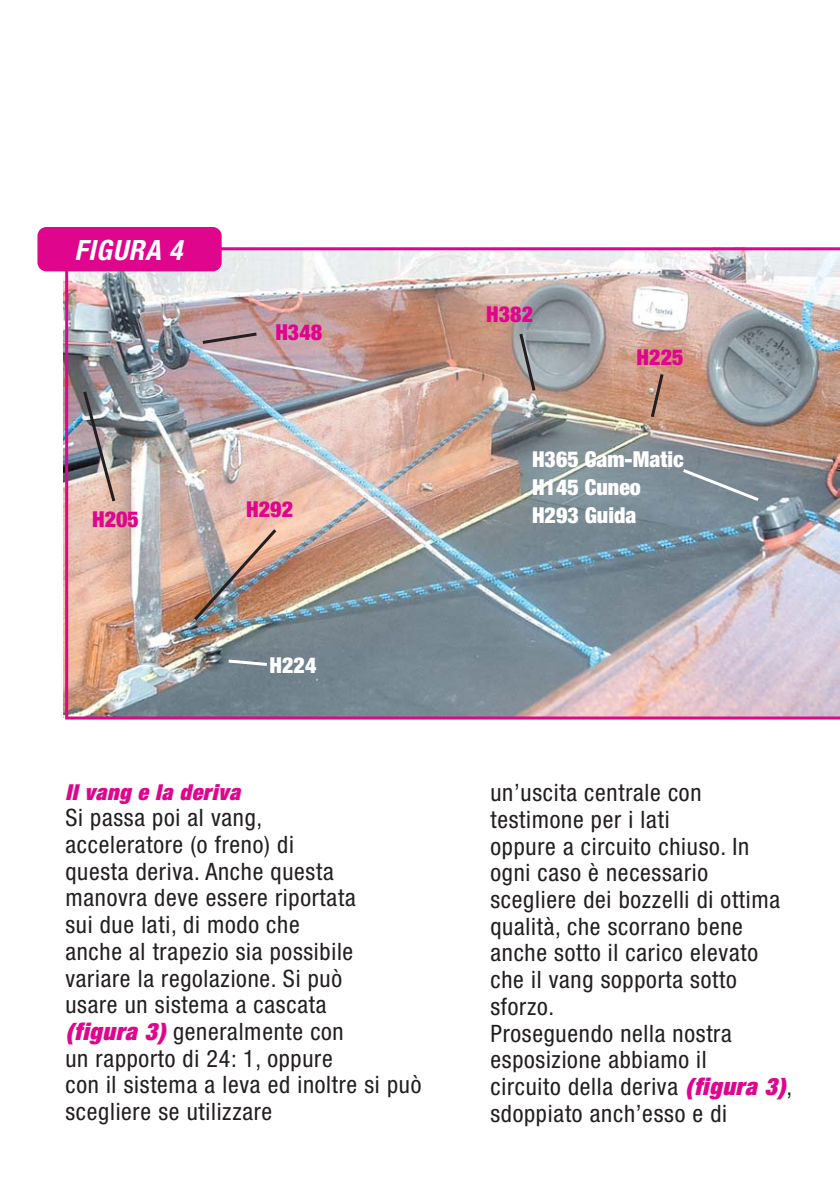
<style>
.page{position:relative;width:840px;height:1190px;background:#fff}
.page>*{position:absolute;margin:0;border:0;box-sizing:border-box;transform-origin:0 0}
.t1{font:italic 700 condensed 28px "Helvetica Neue";color:#fff}
.t2{font:condensed 24px/26.8px "Helvetica Neue";letter-spacing:.03em;color:#231f20}
.t3{font:900 condensed 22px/28px "Helvetica Neue";color:#fff}
.t4{font:900 condensed 22px "Helvetica Neue";color:#df058c}
.t5{font:italic 900 expanded 22px "Helvetica Neue";color:#df058c}
.s1{font-weight:900;font-style:italic;font-stretch:expanded;color:#df058c}
</style>
<div class="page">
<img style="left:65px;top:247px;width:775px;height:473px">
<div style="left:37px;top:227px;width:185px;height:44px;background:#df058c;border:2px solid #df058c;border-radius:8px"></div>
<img style="left:81px;top:388px;width:37px;height:117px">
<img style="left:191px;top:526px;width:34px;height:97px">
<svg style="left:199px;top:331px;width:61px;height:15px"></svg>
<svg style="left:517px;top:330px;width:21px;height:64px"></svg>
<svg style="left:649px;top:371px;width:17px;height:49px"></svg>
<img style="left:225px;top:467px;width:537px;height:201px">
<p class="t1" style="left:74px;top:240px;width:115px">FIGURA 4</p>
<p class="t4" style="left:275px;top:324px;width:48px">H348</p>
<p class="t4" style="left:92px;top:512px;width:48px">H205</p>
<p class="t4" style="left:246px;top:501px;width:48px">H292</p>
<p class="t3" style="left:270px;top:653px;width:48px">H224</p>
<p class="t5" style="left:65px;top:784px;width:180px">Il vang e la deriva</p>
<p class="t2" style="left:65px;top:806px;width:357px">Si passa poi al vang,<br>acceleratore (o freno) di<br>questa deriva. Anche questa<br>manovra deve essere riportata<br>sui due lati, di modo che<br>anche al trapezio sia possibile variare la regolazione. Si può<br>usare un sistema a cascata<br><span class="s1">(figura 3)</span> generalmente con<br>un rapporto di 24: 1, oppure<br>con il sistema a leva ed inoltre si può scegliere se utilizzare</p>
<p class="t4" style="left:486px;top:307px;width:48px">H382</p>
<p class="t4" style="left:637px;top:349px;width:48px">H225</p>
<p class="t3" style="left:532px;top:447px;width:153px">H365 Cam-Matic<br>H145 Cuneo<br>H293 Guida</p>
<p class="t2" style="left:490px;top:781px;width:303px">un’uscita centrale con testimone per i lati<br>oppure a circuito chiuso. In ogni caso è necessario scegliere dei bozzelli di ottima qualità, che scorrano bene anche sotto il carico elevato che il vang sopporta sotto sforzo.<br>Proseguendo nella nostra esposizione abbiamo il<br>circuito della deriva <span class="s1">(figura 3)</span>, sdoppiato anch’esso e di</p>
</div>
